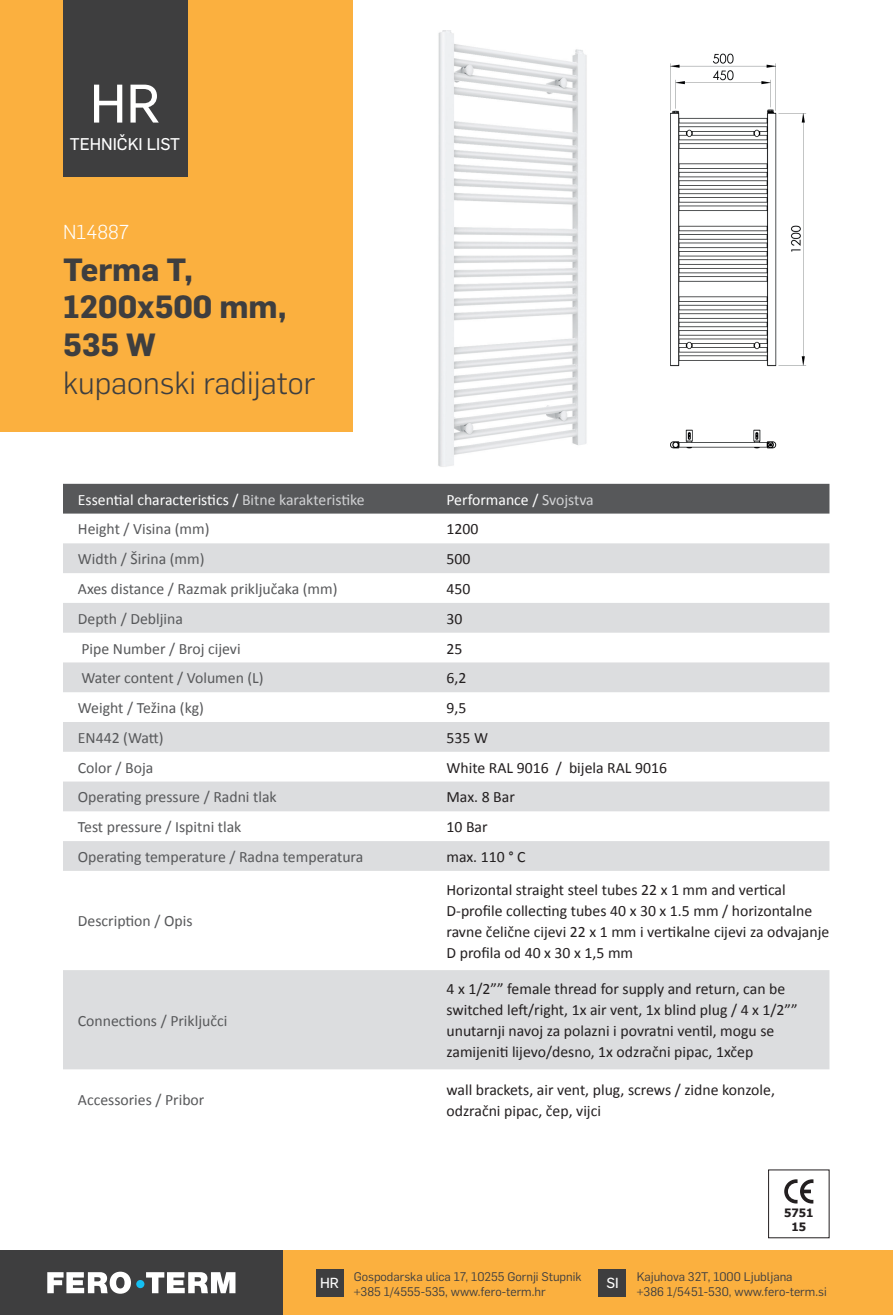
<style>
.page{position:relative;width:893px;height:1315px;background:#fff}
.page>*{position:absolute;margin:0;border:0;box-sizing:border-box;transform-origin:0 0}
.t1{font:53.2px "Flama Basic";color:#fff}
.t2{font:700 31.5px/37.8px "Flama";color:#3e3e3f}
.t3{font:300 31.5px "Flama";color:#3e3e3f}
.t4{font:300 19.78px "Flama";color:#fff}
.t5{font:16.62px "Flama Basic";color:#fff}
.t6{font:15.75px/21px "Calibri";color:#231f20}
.t7{font:15.75px "Calibri";color:#57585a}
.t8{font:15.75px "Calibri";color:#fff}
.t9{font:14.35px "Flama Basic";color:#fff}
.t10{font:12.25px/15.8px "Flama";color:#3e3e3f}
.t11{font:700 11.55px/13.8px "Tahoma";color:#231f20;text-align:center}
.s1{color:#d1d2d4}
</style>
<div class="page">
<img style="left:438px;top:30px;width:369px;height:437px">
<div style="left:63px;top:484px;width:766px;height:29px;background:#57585a"></div>
<svg style="left:63px;top:543px;width:766px;height:526px;fill:#dcdddf"></svg>
<div style="left:0;top:1250px;width:893px;height:65px;background:#fbb03f"></div>
<div style="left:316px;top:1269px;width:27px;height:27px;background:#3e3e3f"></div>
<div style="left:599px;top:1269px;width:27px;height:27px;background:#3e3e3f"></div>
<div style="left:0;top:1250px;width:283px;height:65px;background:#3e3e3f"></div>
<svg style="left:47px;top:1271px;width:188px;height:22px"></svg>
<div style="left:136px;top:1280px;width:8px;height:8px;background:#15c0f2;border-radius:50%"></div>
<div style="left:0;top:0;width:352px;height:432px;background:#fbb03f"></div>
<div style="left:63px;top:0;width:124px;height:177px;background:#3e3e3f"></div>
<svg style="left:784px;top:1179px;width:29px;height:24px"></svg>
<h1 class="t1" style="left:90px;top:66px;width:72px">HR</h1>
<p class="t5" style="left:70px;top:132px;width:112px">TEHNIČKI LIST</p>
<p class="t4" style="left:63px;top:218px;width:68px">N14887</p>
<h2 class="t2" style="left:63px;top:248px;width:225px">Terma T,<br>1200x500 mm,<br>535 W</h2>
<h2 class="t3" style="left:63px;top:361px;width:254px">kupaonski radijator</h2>
<p class="t8" style="left:78px;top:488px;width:288px">Essential characteristics / <span class="s1">Bitne karakteristike</span></p>
<p class="t8" style="left:446px;top:488px;width:149px">Performance / <span class="s1">Svojstva</span></p>
<p class="t7" style="left:78px;top:518px;width:133px">Height / Visina (mm)</p>
<p class="t6" style="left:446px;top:518px;width:33px">1200</p>
<p class="t7" style="left:78px;top:548px;width:128px">Width / Širina (mm)</p>
<p class="t6" style="left:446px;top:548px;width:25px">500</p>
<p class="t7" style="left:78px;top:578px;width:261px">Axes distance / Razmak priključaka (mm)</p>
<p class="t6" style="left:446px;top:578px;width:25px">450</p>
<p class="t7" style="left:78px;top:607px;width:107px">Depth / Debljina</p>
<p class="t6" style="left:446px;top:607px;width:17px">30</p>
<p class="t7" style="left:81px;top:637px;width:161px">Pipe Number / Broj cijevi</p>
<p class="t6" style="left:446px;top:637px;width:17px">25</p>
<p class="t7" style="left:81px;top:667px;width:184px">Water content / Volumen (L)</p>
<p class="t6" style="left:446px;top:667px;width:21px">6,2</p>
<p class="t7" style="left:78px;top:697px;width:128px">Weight / Težina (kg)</p>
<p class="t6" style="left:446px;top:697px;width:21px">9,5</p>
<p class="t7" style="left:78px;top:726px;width:87px">EN442 (Watt)</p>
<p class="t6" style="left:446px;top:726px;width:43px">535 W</p>
<p class="t7" style="left:78px;top:756px;width:77px">Color / Boja</p>
<p class="t6" style="left:446px;top:756px;width:222px">White RAL 9016 / bijela RAL 9016</p>
<p class="t7" style="left:78px;top:786px;width:200px">Operating pressure / Radni tlak</p>
<p class="t6" style="left:446px;top:786px;width:70px">Max. 8 Bar</p>
<p class="t7" style="left:78px;top:816px;width:165px">Test pressure / Ispitni tlak</p>
<p class="t6" style="left:446px;top:816px;width:43px">10 Bar</p>
<p class="t7" style="left:78px;top:845px;width:287px">Operating temperature / Radna temperatura</p>
<p class="t6" style="left:446px;top:845px;width:81px">max. 110 ° C</p>
<p class="t7" style="left:78px;top:910px;width:116px">Description / Opis</p>
<p class="t7" style="left:78px;top:1009px;width:151px">Connections / Priključci</p>
<p class="t6" style="left:446px;top:878px;width:384px">Horizontal straight steel tubes 22 x 1 mm and vertical D-profile collecting tubes 40 x 30 x 1.5 mm / horizontalne ravne čelične cijevi 22 x 1 mm i vertikalne cijevi za odvajanje D profila od 40 x 30 x 1,5 mm</p>
<p class="t6" style="left:446px;top:978px;width:353px">4 x 1/2”” female thread for supply and return, can be switched left/right, 1x air vent, 1x blind plug / 4 x 1/2”” unutarnji navoj za polazni i povratni ventil, mogu se zamijeniti lijevo/desno, 1x odzračni pipac, 1xčep</p>
<p class="t7" style="left:78px;top:1089px;width:128px">Accessories / Pribor</p>
<p class="t6" style="left:446px;top:1078px;width:330px">wall brackets, air vent, plug, screws / zidne konzole, odzračni pipac, čep, vijci</p>
<p class="t11" style="left:784px;top:1205px;width:31px">5751<br>15</p>
<p class="t10" style="left:354px;top:1267px;width:229px">Gospodarska ulica 17, 10255 Gornji Stupnik +385 1/4555-535, www.fero-term.hr</p>
<p class="t10" style="left:637px;top:1267px;width:191px">Kajuhova 32T, 1000 Ljubljana<br>+386 1/5451-530, www.fero-term.si</p>
<p class="t9" style="left:320px;top:1272px;width:20px">HR</p>
<p class="t9" style="left:606px;top:1272px;width:14px">SI</p>
</div>
